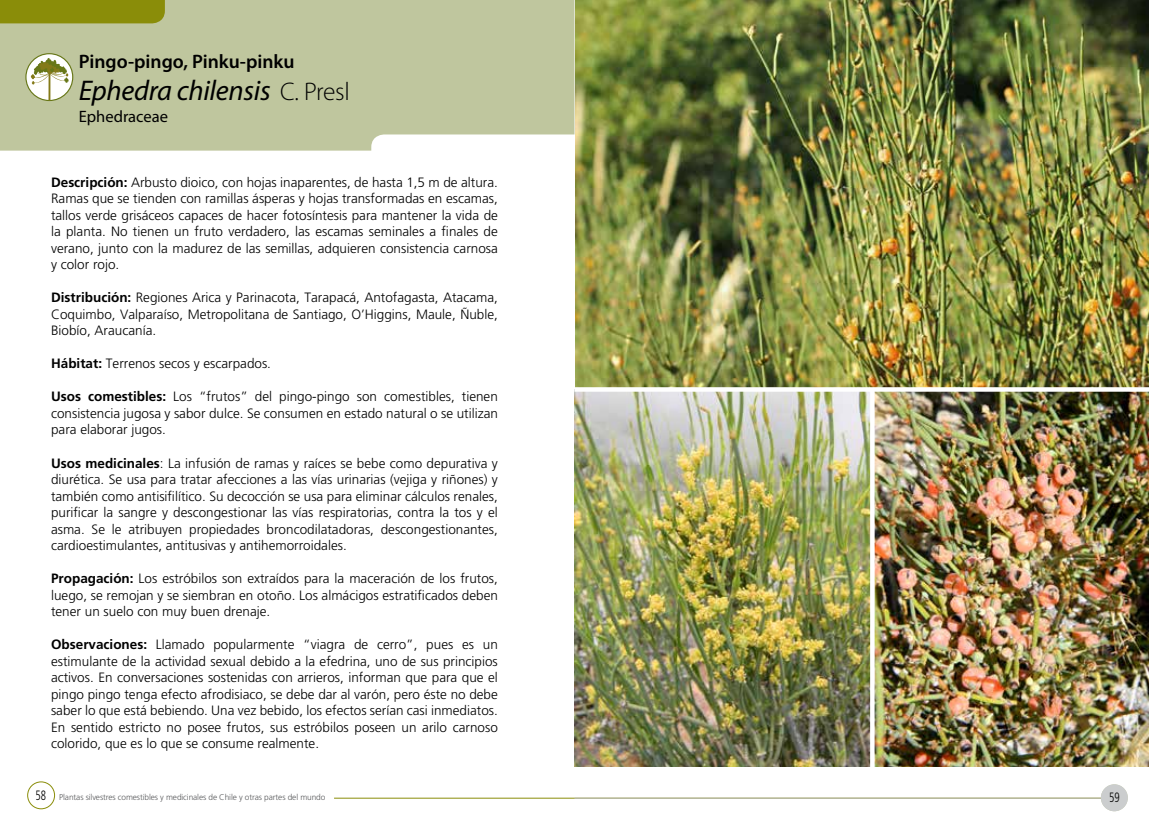
<style>
.page{position:relative;width:1149px;height:830px;background:#fff}
.page>*{position:absolute;margin:0;border:0;box-sizing:border-box;transform-origin:0 0}
.t1{font:italic 28.5px "Myriad Pro";letter-spacing:-.01em;color:#000}
.t2{font:600 19.5px "Myriad Pro";color:#000}
.t3{font:16.5px "Myriad Pro";color:#000}
.t4{font:300 13.5px/16.5px "Frutiger LT Std";color:#000;text-align:justify}
.t5{font:300 condensed 13.5px "Frutiger LT Std";color:#000;scale:.81 1}
.t6{font:300 8.25px "Frutiger LT Std";letter-spacing:-.01em;color:#58595b}
.s1{font-weight:300;font-style:normal;font-size:25.5px}
.s2{font-weight:700}
.s3{font-stretch:condensed;font-size:13.5px;color:#000}
</style>
<div class="page">
<div style="left:1100px;top:784px;width:27px;height:26px;background:#cbcdce;border-radius:50%"></div>
<hr style="left:574px;top:797px;width:526px;height:1px;background:#bcbec0">
<div style="left:27px;top:781px;width:28px;height:27px;border:1px solid #8a8d09;border-radius:50%"></div>
<hr style="left:334px;top:797px;width:240px;height:1px;background:#8a8d09">
<svg style="left:0;top:0;width:574px;height:150px;background:#bec59a"></svg>
<img style="left:574px;top:0;width:574px;height:765px">
<svg style="left:574px;top:387px;width:574px;height:4px"></svg>
<svg style="left:869px;top:389px;width:5px;height:378px"></svg>
<svg style="left:26px;top:54px;width:47px;height:46px"></svg>
<div style="left:25px;top:53px;width:48px;height:48px;border:1px solid #677718;border-radius:50%"></div>
<svg style="left:31px;top:58px;width:38px;height:42px"></svg>
<h2 class="t2" style="left:79px;top:51px;width:217px">Pingo-pingo, Pinku-pinku</h2>
<h1 class="t1" style="left:79px;top:75px;width:272px">Ephedra chilensis <span class="s1">C. Presl</span></h1>
<p class="t3" style="left:79px;top:108px;width:91px">Ephedraceae</p>
<p class="t4" style="left:51px;top:174px;width:448px"><span class="s2">Descripción:</span> Arbusto dioico, con hojas inaparentes, de hasta 1,5 m de altura.<br>Ramas que se tienden con ramillas ásperas y hojas transformadas en escamas, tallos verde grisáceos capaces de hacer fotosíntesis para mantener la vida de la planta. No tienen un fruto verdadero, las escamas seminales a finales de verano, junto con la madurez de las semillas, adquieren consistencia carnosa y color rojo.</p>
<p class="t4" style="left:51px;top:289px;width:448px"><span class="s2">Distribución:</span> Regiones Arica y Parinacota, Tarapacá, Antofagasta, Atacama, Coquimbo, Valparaíso, Metropolitana de Santiago, O’Higgins, Maule, Ñuble, Biobío, Araucanía.</p>
<p class="t4" style="left:51px;top:355px;width:221px"><span class="s2">Hábitat:</span> Terrenos secos y escarpados.</p>
<p class="t4" style="left:51px;top:388px;width:448px"><span class="s2">Usos comestibles:</span> Los “frutos” del pingo-pingo son comestibles, tienen consistencia jugosa y sabor dulce. Se consumen en estado natural o se utilizan para elaborar jugos.</p>
<p class="t4" style="left:51px;top:454px;width:448px"><span class="s2">Usos medicinales</span>: La infusión de ramas y raíces se bebe como depurativa y diurética. Se usa para tratar afecciones a las vías urinarias (vejiga y riñones) y también como antisifilítico. Su decocción se usa para eliminar cálculos renales, purificar la sangre y descongestionar las vías respiratorias, contra la tos y el asma. Se le atribuyen propiedades broncodilatadoras, descongestionantes, cardioestimulantes, antitusivas y antihemorroidales.</p>
<p class="t4" style="left:51px;top:570px;width:448px"><span class="s2">Propagación:</span> Los estróbilos son extraídos para la maceración de los frutos, luego, se remojan y se siembran en otoño. Los almácigos estratificados deben tener un suelo con muy buen drenaje.</p>
<p class="t4" style="left:51px;top:636px;width:448px"><span class="s2">Observaciones:</span> Llamado popularmente “viagra de cerro”, pues es un estimulante de la actividad sexual debido a la efedrina, uno de sus principios activos. En conversaciones sostenidas con arrieros, informan que para que el pingo pingo tenga efecto afrodisiaco, se debe dar al varón, pero éste no debe saber lo que está bebiendo. Una vez bebido, los efectos serían casi inmediatos.<br>En sentido estricto no posee frutos, sus estróbilos poseen un arilo carnoso colorido, que es lo que se consume realmente.</p>
<p class="t6" style="left:35px;top:791px;width:291px"><span class="s3">58</span> Plantas silvestres comestibles y medicinales de Chile y otras partes del mundo</p>
<p class="t5" style="left:1108px;top:789px;width:15px">59</p>
</div>
